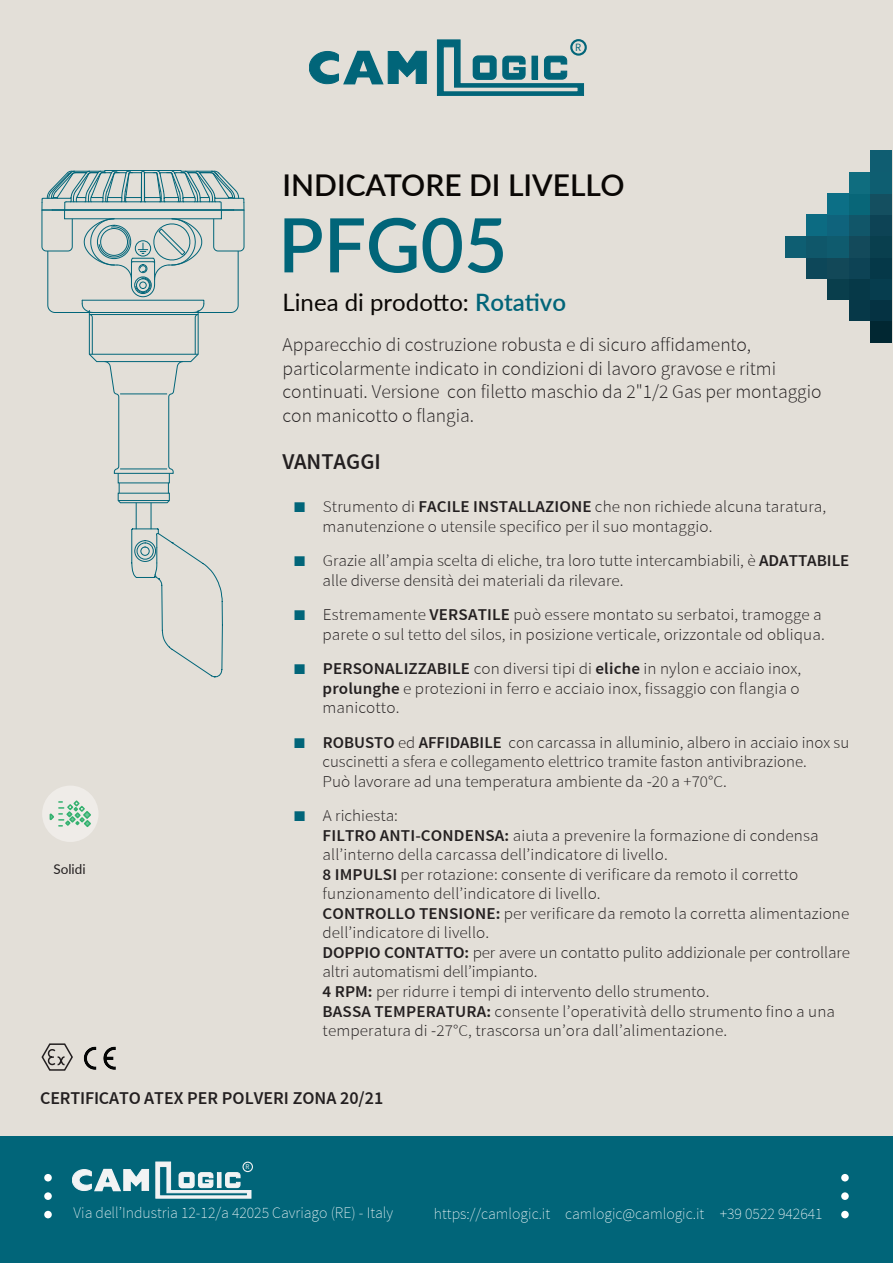
<style>
.page{position:relative;width:893px;height:1263px;background:#e3dfd8}
.page>*{position:absolute;margin:0;border:0;box-sizing:border-box;transform-origin:0 0}
.t1{font:600 75px "Lato";color:#016579}
.t2{font:600 30px "Lato";color:#0a0705}
.t3{font:24px "Lato";color:#0a0705}
.t4{font:600 22.5px "Source Sans Pro";color:#231f20}
.t5{font:300 19.5px/23.4px "Source Sans Pro";color:#231f20}
.t6{font:600 18px "Source Sans Pro";color:#231f20}
.t7{font:300 16.5px/19.5px "Source Sans Pro";letter-spacing:.005em;color:#231f20;scale:1.04 1}
.t8{font:300 16.5px/19.5px "Source Sans Pro";letter-spacing:.005em;color:#231f20}
.t9{font:200 15.75px "Source Sans Pro";color:#fff}
.t10{font:13.5px "Lato";color:#231f20}
.t11{font:11.1px "Source Sans Pro";color:#016579;scale:.95 1}
.t12{font:7.2px "Source Sans Pro";color:#f2f3f4;scale:.95 1}
.s1{font-weight:600;color:#016579}
.s2{font-family:"Arial";font-weight:700;font-size:21px;color:#016579}
.s3{font-weight:600}
</style>
<div class="page">
<div style="left:42px;top:785px;width:57px;height:57px;background:#efece8;border-radius:50%"></div>
<svg style="left:49px;top:800px;width:42px;height:27px"></svg>
<div style="left:870px;top:321px;width:21px;height:21px;background:#012732"></div>
<div style="left:849px;top:300px;width:21px;height:21px;background:#063848"></div>
<div style="left:870px;top:300px;width:21px;height:21px;background:#053242"></div>
<div style="left:828px;top:278px;width:21px;height:22px;background:#093e4c"></div>
<div style="left:849px;top:278px;width:21px;height:22px;background:#063948"></div>
<div style="left:870px;top:278px;width:21px;height:22px;background:#063d4e"></div>
<div style="left:806px;top:257px;width:22px;height:21px;background:#0d4759"></div>
<div style="left:828px;top:257px;width:21px;height:21px;background:#124858"></div>
<div style="left:849px;top:257px;width:21px;height:21px;background:#0d4355"></div>
<div style="left:870px;top:257px;width:21px;height:21px;background:#053848"></div>
<div style="left:785px;top:236px;width:21px;height:21px;background:#0e5e72"></div>
<div style="left:806px;top:236px;width:22px;height:21px;background:#0f576a"></div>
<div style="left:828px;top:236px;width:21px;height:21px;background:#0f5b6e"></div>
<div style="left:849px;top:236px;width:21px;height:21px;background:#134a5b"></div>
<div style="left:870px;top:236px;width:21px;height:21px;background:#093f4e"></div>
<div style="left:806px;top:215px;width:22px;height:21px;background:#0c6b82"></div>
<div style="left:828px;top:215px;width:21px;height:21px;background:#0f637c"></div>
<div style="left:849px;top:215px;width:21px;height:21px;background:#115669"></div>
<div style="left:870px;top:215px;width:21px;height:21px;background:#0d4355"></div>
<div style="left:828px;top:193px;width:21px;height:22px;background:#0c6f86"></div>
<div style="left:849px;top:193px;width:21px;height:22px;background:#086678"></div>
<div style="left:870px;top:193px;width:21px;height:22px;background:#144f60"></div>
<div style="left:849px;top:172px;width:21px;height:21px;background:#0f6d7f"></div>
<div style="left:870px;top:172px;width:21px;height:21px;background:#0e5e71"></div>
<div style="left:870px;top:151px;width:21px;height:21px;background:#0f5d71"></div>
<div style="left:0;top:1136px;width:893px;height:127px;background:#016579"></div>
<div style="left:44px;top:1174px;width:8px;height:7px;background:#fff;border-radius:50%"></div>
<div style="left:44px;top:1192px;width:8px;height:8px;background:#fff;border-radius:50%"></div>
<div style="left:44px;top:1211px;width:8px;height:7px;background:#fff;border-radius:50%"></div>
<div style="left:841px;top:1174px;width:8px;height:7px;background:#fff;border-radius:50%"></div>
<div style="left:841px;top:1192px;width:8px;height:8px;background:#fff;border-radius:50%"></div>
<div style="left:841px;top:1211px;width:8px;height:7px;background:#fff;border-radius:50%"></div>
<div style="left:242px;top:1161px;width:11px;height:11px;border:1px solid #f2f3f4;border-radius:50%"></div>
<svg style="left:72px;top:1168px;width:77px;height:24px"></svg>
<svg style="left:156px;top:1162px;width:95px;height:36px"></svg>
<div style="left:570px;top:39px;width:17px;height:17px;border:2px solid #016579;border-radius:50%"></div>
<svg style="left:309px;top:50px;width:118px;height:35px"></svg>
<svg style="left:437px;top:40px;width:147px;height:56px"></svg>
<img style="left:83px;top:1046px;width:33px;height:24px">
<svg style="left:41px;top:1043px;width:32px;height:28px"></svg>
<svg style="left:42px;top:170px;width:202px;height:304px"></svg>
<svg style="left:117px;top:483px;width:106px;height:195px"></svg>
<div style="left:140px;top:547px;width:10px;height:9px;border:1px solid #016579;border-radius:50%"></div>
<p class="t11" style="left:575px;top:42px;width:8px">R</p>
<h2 class="t2" style="left:283px;top:163px;width:343px">INDICATORE DI LIVELLO</h2>
<h1 class="t1" style="left:278px;top:191px;width:231px">PFG05</h1>
<h3 class="t3" style="left:283px;top:285px;width:285px">Linea di prodotto: <span class="s1">Rotativo</span></h3>
<p class="t5" style="left:283px;top:334px;width:541px">Apparecchio di costruzione robusta e di sicuro affidamento, particolarmente indicato in condizioni di lavoro gravose e ritmi continuati. Versione con filetto maschio da 2"1/2 Gas per montaggio con manicotto o flangia.</p>
<p class="t10" style="left:53px;top:860px;width:34px">Solidi</p>
<h3 class="t4" style="left:283px;top:449px;width:100px">VANTAGGI</h3>
<p class="t7" style="left:323px;top:498px;width:486px;text-indent:-30px"><span class="s2">■</span> Strumento di <span class="s3">FACILE INSTALLAZIONE</span> che non richiede alcuna taratura, manutenzione o utensile specifico per il suo montaggio.</p>
<p class="t7" style="left:323px;top:552px;width:508px;text-indent:-30px"><span class="s2">■</span> Grazie all’ampia scelta di eliche, tra loro tutte intercambiabili, è <span class="s3">ADATTABILE </span>alle diverse densità dei materiali da rilevare.</p>
<p class="t7" style="left:293px;top:606px;width:513px;text-align:right"><span class="s2">■</span> Estremamente <span class="s3">VERSATILE</span> può essere montato su serbatoi, tramogge a parete o sul tetto del silos, in posizione verticale, orizzontale od obliqua.</p>
<p class="t7" style="left:323px;top:660px;width:462px;text-align:justify;text-indent:-30px"><span class="s2">■</span> <span class="s3">PERSONALIZZABILE</span> con diversi tipi di <span class="s3">eliche</span> in nylon e acciaio inox, <span class="s3">prolunghe</span> e protezioni in ferro e acciaio inox, fissaggio con flangia o manicotto.</p>
<p class="t8" style="left:323px;top:733px;width:528px;text-indent:-29px"><span class="s2">■</span> <span class="s3">ROBUSTO</span> ed <span class="s3">AFFIDABILE</span> con carcassa in alluminio, albero in acciaio inox su cuscinetti a sfera e collegamento elettrico tramite faston antivibrazione.<br>Può lavorare ad una temperatura ambiente da -20 a +70°C.</p>
<p class="t7" style="left:323px;top:807px;width:509px;text-indent:-30px"><span class="s2">■</span> A richiesta:<br><span class="s3">FILTRO ANTI-CONDENSA:</span> aiuta a prevenire la formazione di condensa all’interno della carcassa dell’indicatore di livello.<br><span class="s3">8 IMPULSI</span> per rotazione: consente di verificare da remoto il corretto funzionamento dell’indicatore di livello.<br><span class="s3">CONTROLLO TENSIONE:</span> per verificare da remoto la corretta alimentazione dell’indicatore di livello.<br><span class="s3">DOPPIO CONTATTO:</span> per avere un contatto pulito addizionale per controllare altri automatismi dell’impianto.<br><span class="s3">4 RPM:</span> per ridurre i tempi di intervento dello strumento.<br><span class="s3">BASSA TEMPERATURA:</span> consente l’operatività dello strumento fino a una temperatura di -27°C, trascorsa un’ora dall’alimentazione.</p>
<p class="t6" style="left:40px;top:1088px;width:344px">CERTIFICATO ATEX PER POLVERI ZONA 20/21</p>
<p class="t12" style="left:245px;top:1163px;width:6px">R</p>
<p class="t9" style="left:74px;top:1205px;width:321px">Via dell’Industria 12-12/a 42025 Cavriago (RE) - Italy</p>
<p class="t9" style="left:434px;top:1205px;width:390px">https://camlogic.it camlogic@camlogic.it +39 0522 942641</p>
</div>
